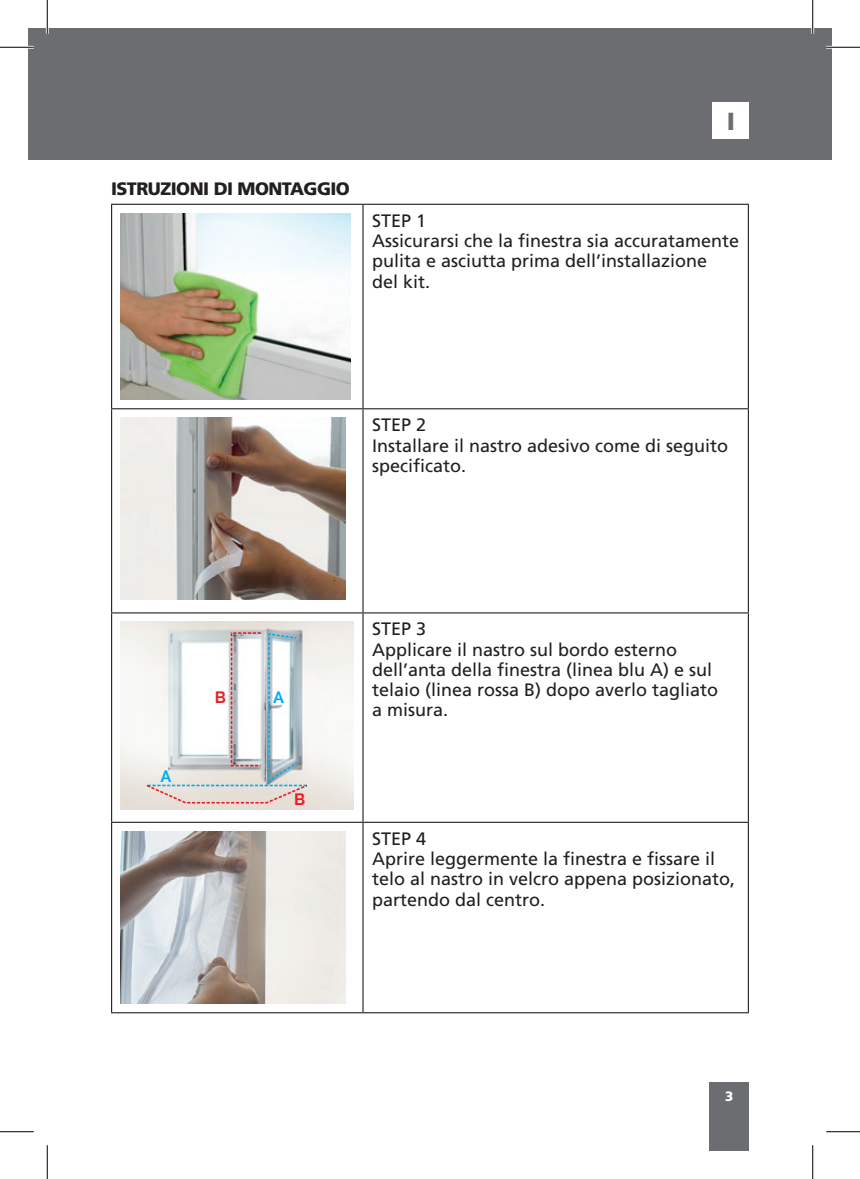
<style>
.page{position:relative;width:860px;height:1179px;background:#fff}
.page>*{position:absolute;margin:0;border:0;box-sizing:border-box;transform-origin:0 0}
.t1{font:900 24.75px "Frutiger LT Std";color:#6c6d70}
.t2{font:18px/20.2px "Frutiger LT Std";color:#231f20}
.t3{font:900 18px "Frutiger LT Std";letter-spacing:-.03em;color:#231f20}
.t4{font:700 16.43px "Raleway";color:#ee1d23}
.t5{font:700 16.43px "Raleway";color:#00aeef}
.t6{font:900 13.5px "Frutiger LT Std";color:#fff}
</style>
<div class="page">
<div style="left:47px;top:28px;width:785px;height:132px;background:#6c6d70"></div>
<div style="left:28px;top:28px;width:19px;height:132px;background:#6c6d70"></div>
<div style="left:710px;top:1082px;width:39px;height:69px;background:#6c6d70"></div>
<div style="left:713px;top:103px;width:36px;height:36px;background:#fff"></div>
<hr style="left:111px;top:204px;width:252px;height:1px;background:#231f20">
<hr style="left:111px;top:205px;width:1px;height:203px;background:#231f20">
<hr style="left:363px;top:204px;width:386px;height:1px;background:#231f20">
<hr style="left:362px;top:205px;width:2px;height:203px;background:#231f20">
<hr style="left:748px;top:205px;width:1px;height:203px;background:#231f20">
<hr style="left:111px;top:408px;width:252px;height:1px;background:#231f20">
<hr style="left:111px;top:409px;width:1px;height:203px;background:#231f20">
<hr style="left:363px;top:408px;width:386px;height:1px;background:#231f20">
<hr style="left:362px;top:409px;width:2px;height:203px;background:#231f20">
<hr style="left:748px;top:409px;width:1px;height:203px;background:#231f20">
<hr style="left:111px;top:612px;width:252px;height:1px;background:#231f20">
<hr style="left:111px;top:613px;width:1px;height:209px;background:#231f20">
<hr style="left:363px;top:612px;width:386px;height:1px;background:#231f20">
<hr style="left:362px;top:613px;width:2px;height:209px;background:#231f20">
<hr style="left:748px;top:613px;width:1px;height:209px;background:#231f20">
<hr style="left:111px;top:822px;width:252px;height:1px;background:#231f20">
<hr style="left:111px;top:823px;width:1px;height:189px;background:#231f20">
<hr style="left:363px;top:822px;width:386px;height:1px;background:#231f20">
<hr style="left:362px;top:823px;width:2px;height:189px;background:#231f20">
<hr style="left:748px;top:823px;width:1px;height:189px;background:#231f20">
<hr style="left:111px;top:1012px;width:252px;height:1px;background:#231f20">
<hr style="left:363px;top:1012px;width:386px;height:1px;background:#231f20">
<img style="left:121px;top:213px;width:229px;height:186px">
<img style="left:121px;top:418px;width:225px;height:182px">
<svg style="left:145px;top:632px;width:164px;height:172px"></svg>
<img style="left:121px;top:831px;width:224px;height:173px">
<hr style="left:0;top:46px;width:34px;height:3px;background:#fff">
<hr style="left:826px;top:46px;width:34px;height:3px;background:#fff">
<hr style="left:46px;top:0;width:3px;height:34px;background:#fff">
<hr style="left:811px;top:0;width:3px;height:34px;background:#fff">
<hr style="left:0;top:47px;width:34px;height:1px;background:#000">
<hr style="left:826px;top:47px;width:34px;height:1px;background:#000">
<hr style="left:0;top:1131px;width:34px;height:1px;background:#000">
<hr style="left:826px;top:1131px;width:34px;height:1px;background:#000">
<hr style="left:47px;top:0;width:1px;height:34px;background:#000">
<hr style="left:47px;top:1145px;width:1px;height:34px;background:#000">
<hr style="left:812px;top:0;width:1px;height:34px;background:#000">
<hr style="left:812px;top:1145px;width:1px;height:34px;background:#000">
<p class="t3" style="left:111px;top:178px;width:240px">ISTRUZIONI DI MONTAGGIO</p>
<h1 class="t1" style="left:727px;top:106px;width:10px">I</h1>
<p class="t2" style="left:372px;top:210px;width:369px">STEP 1<br>Assicurarsi che la finestra sia accuratamente pulita e asciutta prima dell’installazione<br>del kit.</p>
<p class="t2" style="left:372px;top:415px;width:358px">STEP 2<br>Installare il nastro adesivo come di seguito specificato.</p>
<p class="t5" style="left:161px;top:767px;width:12px">A</p>
<p class="t4" style="left:215px;top:687px;width:13px">B</p>
<p class="t5" style="left:273px;top:687px;width:12px">A</p>
<p class="t4" style="left:294px;top:790px;width:13px">B</p>
<p class="t2" style="left:372px;top:619px;width:348px">STEP 3<br>Applicare il nastro sul bordo esterno dell’anta della finestra (linea blu A) e sul telaio (linea rossa B) dopo averlo tagliato a misura.</p>
<p class="t2" style="left:372px;top:828px;width:365px">STEP 4<br>Aprire leggermente la finestra e fissare il telo al nastro in velcro appena posizionato, partendo dal centro.</p>
<p class="t6" style="left:725px;top:1088px;width:10px">3</p>
</div>
